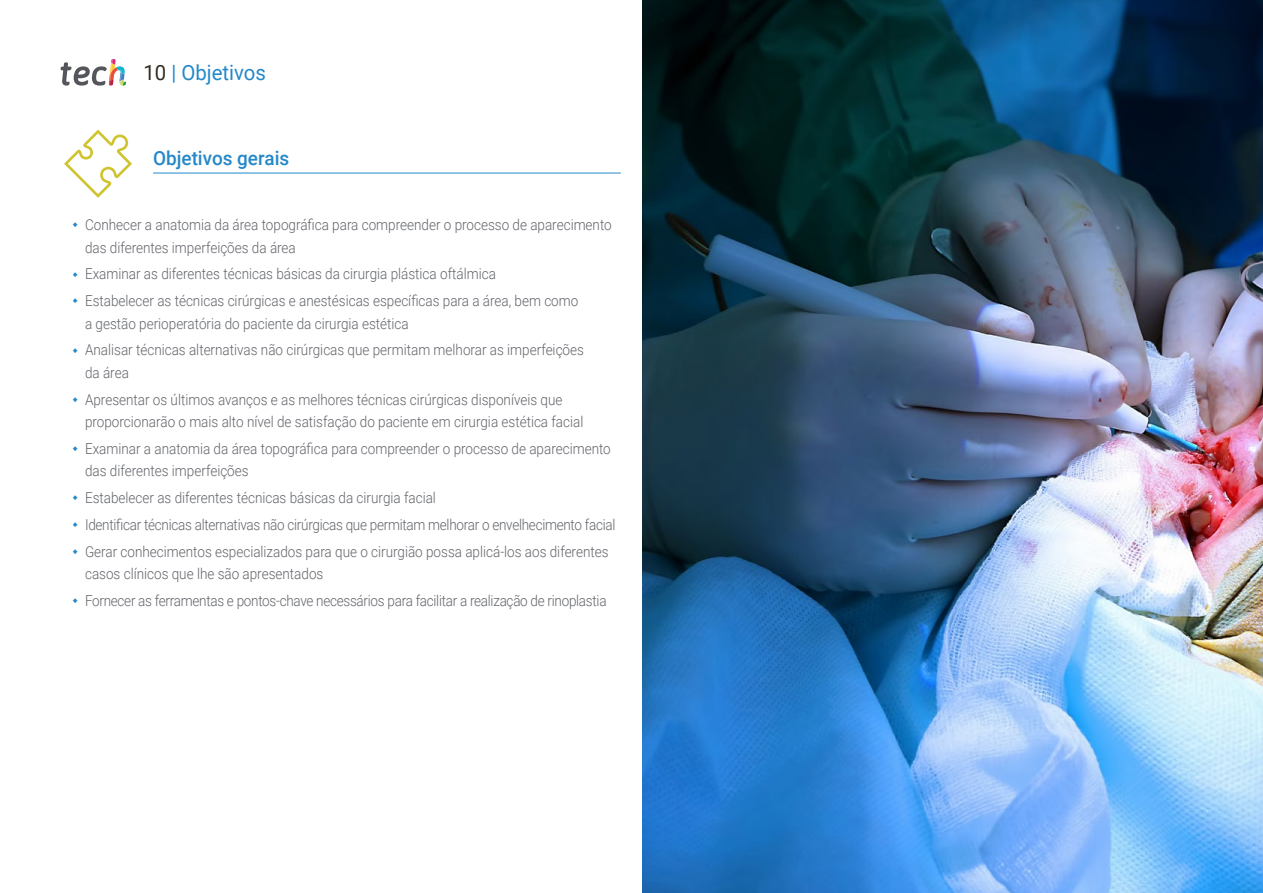
<style>
.page{position:relative;width:1263px;height:893px;background:#fff}
.page>*{position:absolute;margin:0;border:0;box-sizing:border-box;transform-origin:0 0}
.t1{font:21px "Roboto";color:#2488c9}
.t2{font:500 19.5px "Roboto";color:#2488c9}
.t3{font:300 15px/26.7px "Roboto";color:#61646a;scale:.9 1}
.t4{font:300 15px/26.7px "Roboto";letter-spacing:-.02em;color:#61646a;scale:.9 1}
.s1{color:#312e20}
.s2{color:#2289cb}
</style>
<div class="page">
<hr style="left:153px;top:173px;width:468px;height:1px;background:#2488c9">
<svg style="left:64px;top:130px;width:68px;height:68px"></svg>
<img style="left:642px;top:0;width:621px;height:893px">
<svg style="left:61px;top:59px;width:65px;height:27px"></svg>
<h1 class="t1" style="left:144px;top:57px;width:124px"><span class="s1">10</span> <span class="s2">|</span> Objetivos</h1>
<h2 class="t2" style="left:153px;top:144px;width:138px">Objetivos gerais</h2>
<p class="t3" style="left:85px;top:213px;width:587px;line-height:22.5px">Conhecer a anatomia da área topográfica para compreender o processo de aparecimento das diferentes imperfeições da área</p>
<p class="t3" style="left:85px;top:260px;width:550px">Examinar as diferentes técnicas básicas da cirurgia plástica oftálmica<br>Estabelecer as técnicas cirúrgicas e anestésicas específicas para a área, bem como</p>
<p class="t3" style="left:85px;top:309px;width:556px">a gestão perioperatória do paciente da cirurgia estética<br>Analisar técnicas alternativas não cirúrgicas que permitam melhorar as imperfeições</p>
<p class="t3" style="left:85px;top:359px;width:532px">da área<br>Apresentar os últimos avanços e as melhores técnicas cirúrgicas disponíveis que</p>
<p class="t3" style="left:85px;top:408px;width:586px">proporcionarão o mais alto nível de satisfação do paciente em cirurgia estética facial<br>Examinar a anatomia da área topográfica para compreender o processo de aparecimento</p>
<p class="t3" style="left:85px;top:457px;width:591px">das diferentes imperfeições<br>Estabelecer as diferentes técnicas básicas da cirurgia facial<br>Identificar técnicas alternativas não cirúrgicas que permitam melhorar o envelhecimento facial Gerar conhecimentos especializados para que o cirurgião possa aplicá-los aos diferentes</p>
<p class="t4" style="left:85px;top:560px;width:581px">casos clínicos que lhe são apresentados<br>Fornecer as ferramentas e pontos-chave necessários para facilitar a realização de rinoplastia</p>
</div>
